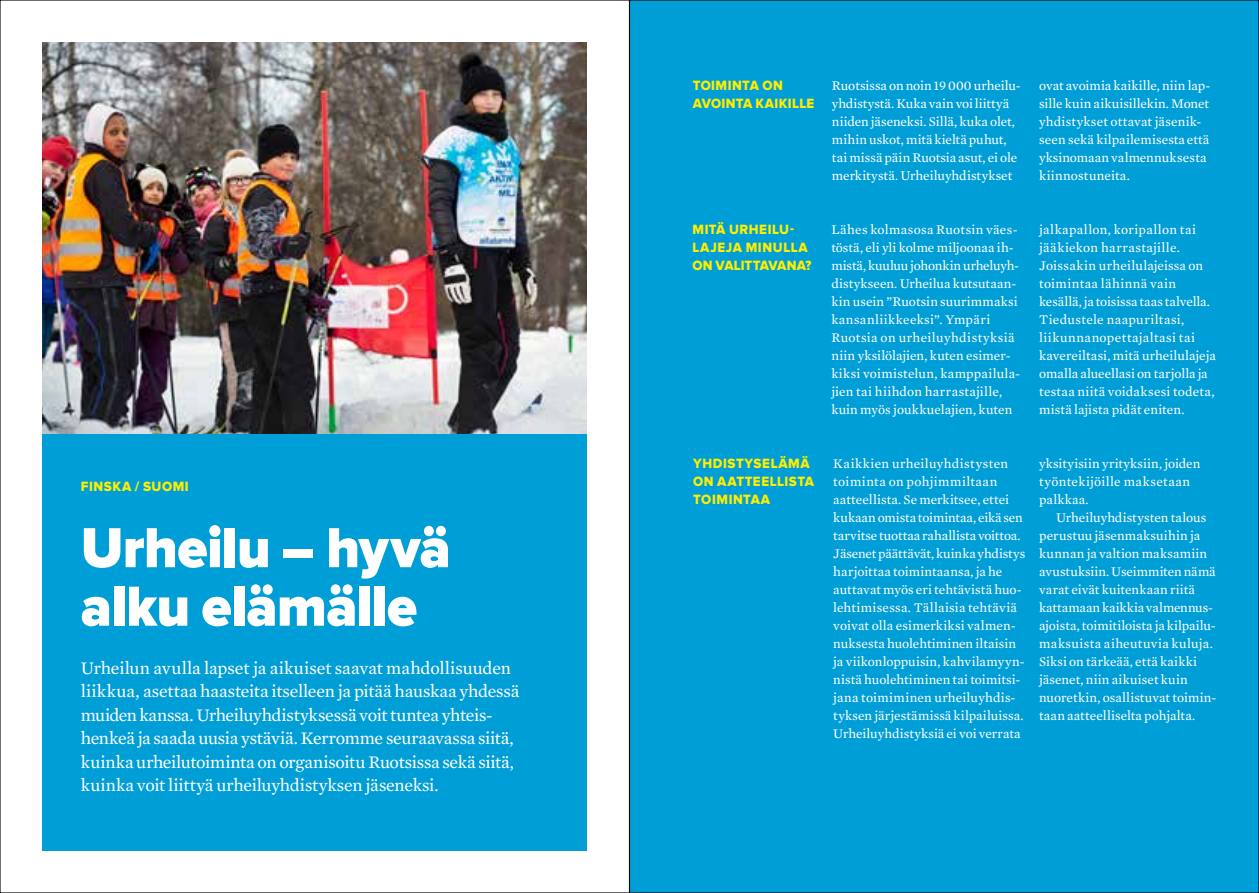
<style>
.page{position:relative;width:1259px;height:893px;background:#fff}
.page>*{position:absolute;margin:0;border:0;box-sizing:border-box;transform-origin:0 0}
.t1{font:900 58.5px/58.5px "Proxima Nova";letter-spacing:-.01em;color:#fff;scale:.95 1}
.t2{font:18px/23.5px "Mercury Text G2";letter-spacing:-.01em;color:#fff}
.t3{font:13.95px/18px "Proxima Nova Extrabld";letter-spacing:.04em;color:#fe0;scale:.95 1}
.t4{font:13.5px/18px "Mercury Text G2";letter-spacing:.01em;color:#fff}
</style>
<div class="page">
<div style="left:629px;top:0;width:630px;height:893px;background:#009ed7"></div>
<div style="left:43px;top:433px;width:544px;height:417px;background:#009ed7"></div>
<img style="left:43px;top:43px;width:544px;height:390px">
<p class="t3" style="left:81px;top:478px;width:115px">FINSKA / SUOMI</p>
<h1 class="t1" style="left:81px;top:521px;width:391px">Urheilu – hyvä alku elämälle</h1>
<p class="t2" style="left:81px;top:656px;width:440px">Urheilun avulla lapset ja aikuiset saavat mahdollisuuden liikkua, asettaa haasteita itselleen ja pitää hauskaa yhdessä muiden kanssa. Urheiluyhdistyksessä voit tuntea yhteis&shy;henkeä ja saada uusia ystäviä. Kerromme seuraavassa siitä, kuinka urheilutoiminta on organisoitu Ruotsissa sekä siitä, kuinka voit liittyä urheiluyhdistyksen jäseneksi.</p>
<p class="t3" style="left:692px;top:77px;width:130px">TOIMINTA ON<br>AVOINTA KAIKILLE</p>
<p class="t3" style="left:692px;top:221px;width:127px">MITÄ URHEILU-<br>LAJEJA MINULLA<br>ON VALITTAVANA?</p>
<p class="t4" style="left:832px;top:77px;width:190px">Ruotsissa on noin 19 000 urheilu&shy;yhdistystä. Kuka vain voi liittyä niiden jäseneksi. Sillä, kuka olet, mihin uskot, mitä kieltä puhut, tai missä päin Ruotsia asut, ei ole merkitystä. Urheiluyhdistykset</p>
<p class="t4" style="left:831px;top:221px;width:190px">Lähes kolmasosa Ruotsin väes&shy;töstä, eli yli kolme miljoonaa ih&shy;mistä, kuuluu johonkin urheluyh&shy;distykseen. Urheilua kutsutaan&shy;kin usein ”Ruotsin suurimmaksi kansanliikkeeksi”. Ympäri<br>Ruotsia on urheiluyhdistyksiä niin yksilölajien, kuten esimer&shy;kiksi voimistelun, kamppailula&shy;jien tai hiihdon harrastajille, kuin myös joukkuelajien, kuten</p>
<p class="t4" style="left:1039px;top:76px;width:173px">ovat avoimia kaikille, niin lap&shy;sille kuin aikuisillekin. Monet yhdistykset ottavat jäsenik&shy;seen sekä kilpailemisesta että yksinomaan valmennuksesta kiinnostuneita.</p>
<p class="t4" style="left:1039px;top:220px;width:178px">jalkapallon, koripallon tai jääkiekon harrastajille.<br>Joissakin urheilulajeissa on toimintaa lähinnä vain kesällä, ja toisissa taas talvella.<br>Tiedustele naapuriltasi, liikunnanopettajaltasi tai kavereiltasi, mitä urheilulajeja omalla alueellasi on tarjolla ja testaa niitä voidaksesi todeta, mistä lajista pidät eniten.</p>
<p class="t3" style="left:693px;top:455px;width:129px">YHDISTYSELÄMÄ<br>ON AATTEELLISTA<br>TOIMINTAA</p>
<p class="t4" style="left:833px;top:455px;width:193px">Kaikkien urheiluyhdistysten toiminta on pohjimmiltaan aatteellista. Se merkitsee, ettei kukaan omista toimintaa, eikä sen tarvitse tuottaa rahallista voittoa.<br>Jäsenet päättävät, kuinka yhdistys harjoittaa toimintaansa, ja he auttavat myös eri tehtävistä huo&shy;lehtimisessa. Tällaisia tehtäviä voivat olla esimerkiksi valmen&shy;nuksesta huolehtiminen iltaisin ja viikonloppuisin, kahvilamyyn&shy;nistä huolehtiminen tai toimitsi&shy;jana toimiminen urheiluyhdis&shy;tyksen järjestämissä kilpailuissa.<br>Urheiluyhdistyksiä ei voi verrata</p>
<p class="t4" style="left:1039px;top:454px;width:163px">yksityisiin yrityksiin, joiden työntekijöille maksetaan palkkaa.</p>
<p class="t4" style="left:1039px;top:508px;width:178px;text-indent:17px">Urheiluyhdistysten talous perustuu jäsenmaksuihin ja kunnan ja valtion maksamiin avustuksiin. Useimmiten nämä varat eivät kuitenkaan riitä kattamaan kaikkia valmennus&shy;ajoista, toimitiloista ja kilpailu&shy;maksuista aiheutuvia kuluja.<br>Siksi on tärkeää, että kaikki jäsenet, niin aikuiset kuin nuoretkin, osallistuvat toimin&shy;taan aatteelliselta pohjalta.</p>
</div>
